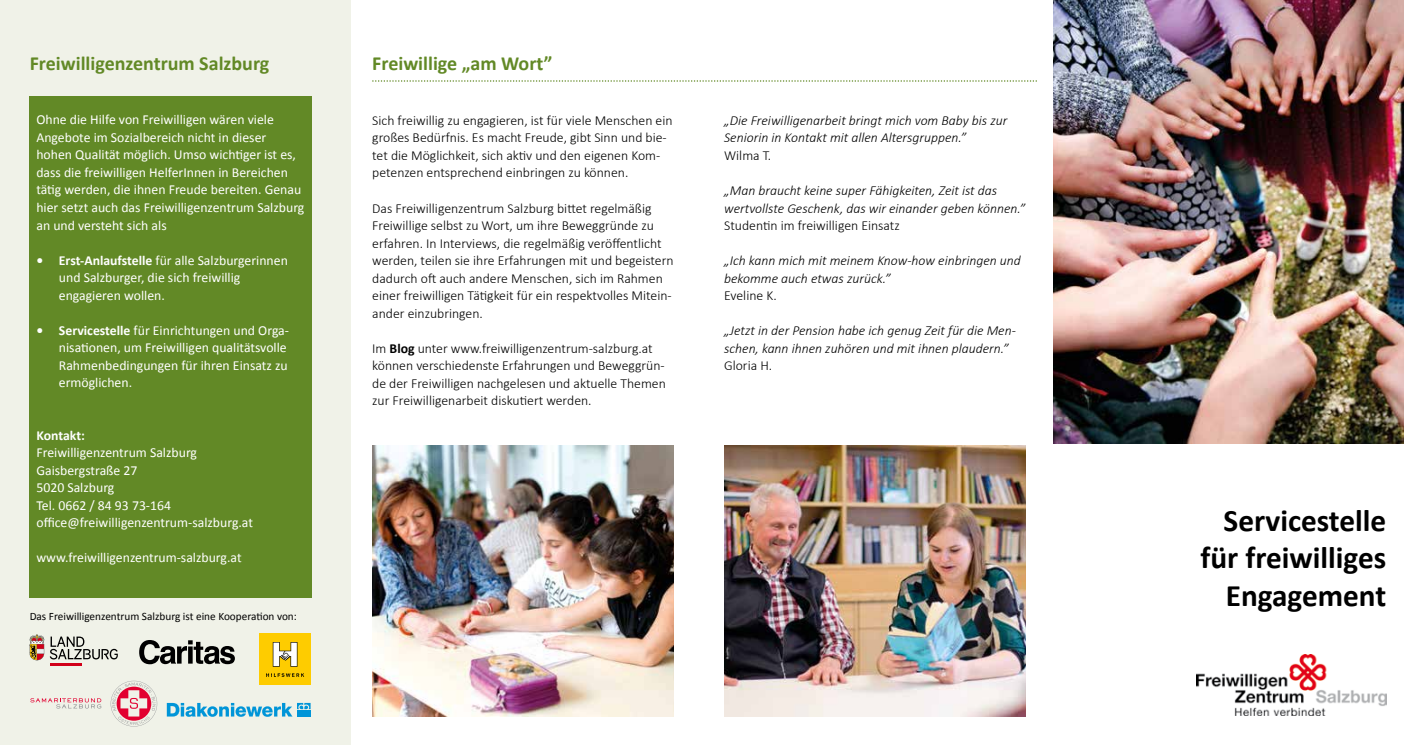
<style>
.page{position:relative;width:1404px;height:745px;background:#fff}
.page>*{position:absolute;margin:0;border:0;box-sizing:border-box;transform-origin:0 0}
.t1{font:700 31.25px/37.5px "Calibri";color:#000;text-align:right}
.t2{font:700 20px "Calibri";color:#628926}
.t3{font:300 13.75px/17.5px "Calibri";color:#000}
.t4{font:13.75px/17.5px "Calibri";color:#fff}
.t5{font:italic 300 13.75px/17.5px "Calibri";color:#000}
.t6{font:700 13.75px "Calibri";letter-spacing:-.01em;color:#fff}
.t7{font:11.25px "Calibri";color:#000}
.s1{font-weight:700}
</style>
<div class="page">
<div style="left:0;top:0;width:351px;height:744px;background:#f0f2e8"></div>
<div style="left:29px;top:96px;width:283px;height:501px;background:#628926"></div>
<svg style="left:372px;top:80px;width:664px;height:2px"></svg>
<svg style="left:30px;top:634px;width:14px;height:26px"></svg>
<hr style="left:51px;top:662px;width:31px;height:3px;background:#d10019">
<svg style="left:50px;top:636px;width:68px;height:23px"></svg>
<svg style="left:139px;top:640px;width:96px;height:23px"></svg>
<img style="left:1196px;top:654px;width:189px;height:61px">
<div style="left:259px;top:633px;width:52px;height:51px;background:#fecc00"></div>
<svg style="left:266px;top:673px;width:38px;height:3px"></svg>
<svg style="left:273px;top:642px;width:24px;height:24px"></svg>
<svg style="left:111px;top:680px;width:46px;height:46px"></svg>
<svg style="left:30px;top:698px;width:71px;height:10px"></svg>
<svg style="left:167px;top:702px;width:143px;height:14px"></svg>
<div style="left:297px;top:709px;width:6px;height:7px;background:#0095d8"></div>
<div style="left:304px;top:709px;width:6px;height:7px;background:#0095d8"></div>
<img style="left:1053px;top:0;width:350px;height:443px">
<img style="left:372px;top:445px;width:301px;height:271px">
<img style="left:724px;top:445px;width:301px;height:271px">
<h2 class="t2" style="left:30px;top:51px;width:241px">Freiwilligenzentrum Salzburg</h2>
<p class="t4" style="left:36px;top:111px;width:269px">Ohne die Hilfe von Freiwilligen wären viele Angebote im Sozialbereich nicht in dieser hohen Qualität möglich. Umso wichtiger ist es, dass die freiwilligen HelferInnen in Bereichen tätig werden, die ihnen Freude bereiten. Genau hier setzt auch das Freiwilligenzentrum Salzburg an und versteht sich als</p>
<p class="t4" style="left:59px;top:251px;width:230px;text-indent:-22px"><span class="s1">• Erst-Anlaufstelle</span> für alle Salzburgerinnen und Salzburger, die sich freiwillig engagieren wollen.</p>
<p class="t4" style="left:59px;top:321px;width:231px;text-indent:-22px"><span class="s1">• Servicestelle</span> für Einrichtungen und Orga&shy;nisationen, um Freiwilligen qualitätsvolle Rahmenbedingungen für ihren Einsatz zu ermöglichen.</p>
<p class="t6" style="left:36px;top:426px;width:50px">Kontakt:</p>
<p class="t4" style="left:36px;top:444px;width:218px">Freiwilligenzentrum Salzburg<br>Gaisbergstraße 27<br>5020 Salzburg<br>Tel. 0662 / 84 93 73-164 office@freiwilligenzentrum-salzburg.at</p>
<p class="t4" style="left:36px;top:549px;width:207px">www.freiwilligenzentrum-salzburg.at</p>
<p class="t7" style="left:30px;top:608px;width:269px">Das Freiwilligenzentrum Salzburg ist eine Kooperation von:</p>
<h2 class="t2" style="left:372px;top:51px;width:182px">Freiwillige „am Wort”</h2>
<p class="t3" style="left:372px;top:111px;width:302px">Sich freiwillig zu engagieren, ist für viele Menschen ein großes Bedürfnis. Es macht Freude, gibt Sinn und bie&shy;tet die Möglichkeit, sich aktiv und den eigenen Kom&shy;petenzen entsprechend einbringen zu können.</p>
<p class="t3" style="left:372px;top:199px;width:303px">Das Freiwilligenzentrum Salzburg bittet regelmäßig Freiwillige selbst zu Wort, um ihre Beweggründe zu erfahren. In Interviews, die regelmäßig veröffentlicht werden, teilen sie ihre Erfahrungen mit und begeistern dadurch oft auch andere Menschen, sich im Rahmen einer freiwilligen Tätigkeit für ein respektvolles Mitein&shy;ander einzubringen.</p>
<p class="t3" style="left:372px;top:339px;width:295px">Im <span class="s1">Blog</span> unter www.freiwilligenzentrum-salzburg.at können verschiedenste Erfahrungen und Beweggrün&shy;de der Freiwilligen nachgelesen und aktuelle Themen zur Freiwilligenarbeit diskutiert werden.</p>
<p class="t5" style="left:724px;top:111px;width:285px">„Die Freiwilligenarbeit bringt mich vom Baby bis zur<br>Seniorin in Kontakt mit allen Altersgruppen.”</p>
<p class="t3" style="left:724px;top:146px;width:49px">Wilma T.</p>
<p class="t5" style="left:724px;top:181px;width:303px">„Man braucht keine super Fähigkeiten, Zeit ist das wertvollste Geschenk, das wir einander geben können.”</p>
<p class="t3" style="left:724px;top:216px;width:177px">Studentin im freiwilligen Einsatz</p>
<p class="t5" style="left:724px;top:251px;width:298px">„Ich kann mich mit meinem Know-how einbringen und bekomme auch etwas zurück.”</p>
<p class="t3" style="left:724px;top:286px;width:54px">Eveline K.</p>
<p class="t5" style="left:724px;top:321px;width:293px">„Jetzt in der Pension habe ich genug Zeit für die Men&shy;schen, kann ihnen zuhören und mit ihnen plaudern.”</p>
<p class="t3" style="left:724px;top:356px;width:50px">Gloria H.</p>
<h1 class="t1" style="left:1200px;top:501px;width:187px">Servicestelle für freiwilliges<br>Engagement</h1>
</div>
